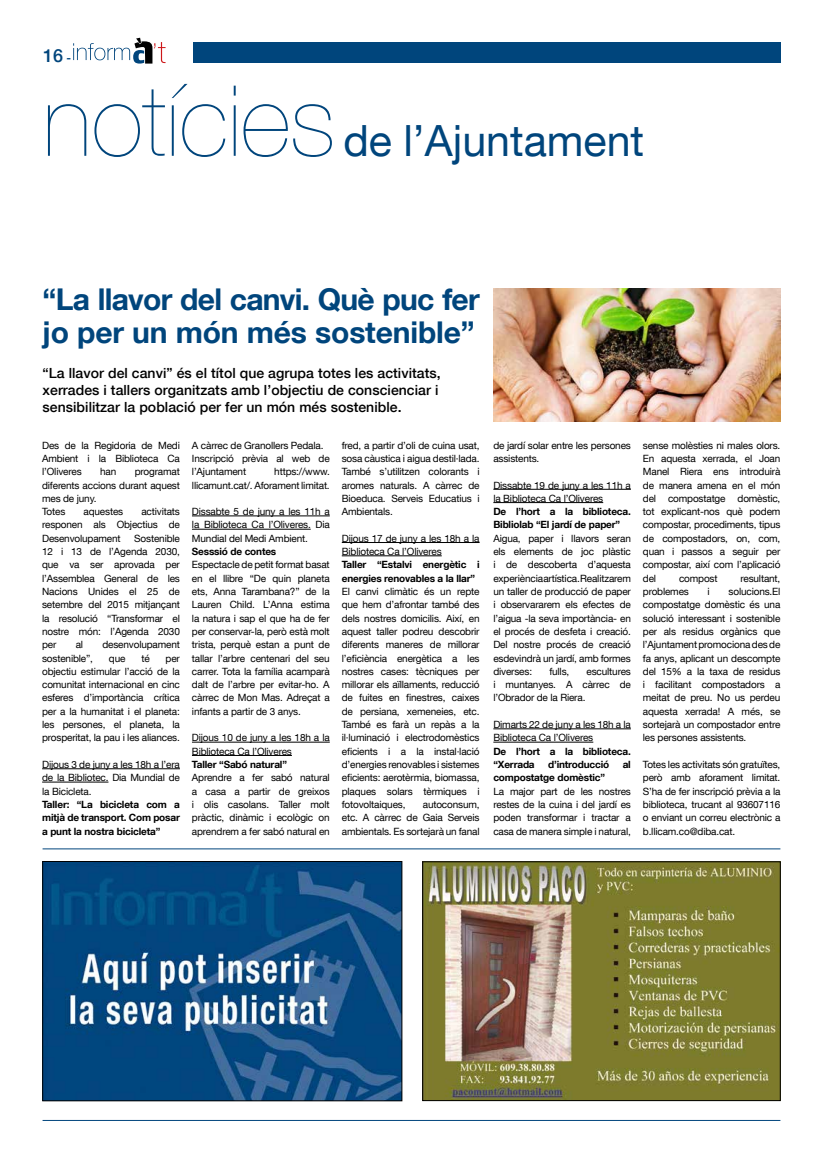
<style>
.page{position:relative;width:823px;height:1163px;background:#fff}
.page>*{position:absolute;margin:0;border:0;box-sizing:border-box;transform-origin:0 0}
.t1{font:200 98.2px "Helvetica Neue LT Com";color:#00457c}
.t2{font:43px "Helvetica Neue LT Com";color:#00457c}
.t3{font:700 30px/33px "Helvetica Neue LT Com";letter-spacing:-.025em;color:#00457c}
.t4{font:500 18px "Helvetica Neue";color:#00457c}
.t5{font:500 14px/16.8px "Helvetica Neue LT Com";letter-spacing:.005em;color:#000}
.t6{font:10px/13.3px "Helvetica Neue LT Com";letter-spacing:-.015em;color:#000;text-align:justify}
.t7{font:700 10px/13.3px "Helvetica Neue LT Com";letter-spacing:-.015em;color:#000}
.s1{font-size:12px}
</style>
<div class="page">
<div style="left:193px;top:43px;width:587px;height:20px;background:#00457c"></div>
<hr style="left:43px;top:1119px;width:737px;height:1px;background:#00457c">
<svg style="left:73px;top:38px;width:92px;height:26px"></svg>
<hr style="left:42px;top:768px;width:138px;height:1px;background:#000">
<hr style="left:42px;top:781px;width:66px;height:1px;background:#000">
<hr style="left:192px;top:515px;width:137px;height:1px;background:#000">
<hr style="left:192px;top:529px;width:118px;height:1px;background:#000">
<hr style="left:192px;top:741px;width:137px;height:1px;background:#000">
<hr style="left:192px;top:755px;width:100px;height:1px;background:#000">
<hr style="left:341px;top:542px;width:138px;height:1px;background:#000">
<hr style="left:341px;top:555px;width:100px;height:1px;background:#000">
<img style="left:493px;top:289px;width:286px;height:132px">
<hr style="left:493px;top:489px;width:137px;height:1px;background:#000">
<hr style="left:493px;top:502px;width:110px;height:1px;background:#000">
<hr style="left:493px;top:728px;width:137px;height:1px;background:#000">
<hr style="left:493px;top:741px;width:100px;height:1px;background:#000">
<hr style="left:43px;top:848px;width:737px;height:1px;background:#00457c">
<img style="left:424px;top:863px;width:354px;height:235px">
<div style="left:422px;top:861px;width:358px;height:239px;border:1px solid #000"></div>
<img style="left:45px;top:863px;width:355px;height:235px">
<div style="left:43px;top:861px;width:359px;height:239px;border:1px solid #000"></div>
<h3 class="t4" style="left:43px;top:41px;width:30px">16 <span class="s1">-</span></h3>
<h1 class="t1" style="left:43px;top:64px;width:294px">notícies</h1>
<h2 class="t2" style="left:343px;top:114px;width:302px">de l’Ajuntament</h2>
<h3 class="t3" style="left:43px;top:282px;width:438px">“La llavor del canvi. Què puc fer jo per un món més sostenible”</h3>
<h3 class="t5" style="left:43px;top:365px;width:399px">“La llavor del canvi” és el títol que agrupa totes les activitats, xerrades i tallers organitzats amb l’objectiu de conscienciar i sensibilitzar la població per fer un món més sostenible.</h3>
<p class="t6" style="left:42px;top:438px;width:139px">Des de la Regidoria de Medi Ambient i la Biblioteca Ca l’Oliveres</p>
<p class="t6" style="left:192px;top:438px;width:139px;text-align:left">A càrrec de Granollers Pedala.<br>Inscripció prèvia al web de l’Ajuntament</p>
<p class="t6" style="left:341px;top:438px;width:139px">fred, a partir d’oli de cuina usat, sosa càustica i aigua destil·lada.<br>També s’utilitzen colorants i aromes naturals. A càrrec de Bioeduca. Serveis Educatius i Ambientals.</p>
<p class="t6" style="left:341px;top:531px;width:139px">Dijous 17 de juny a les 18h a la<br>Biblioteca Ca l’Oliveres</p>
<p class="t7" style="left:341px;top:557px;width:139px">Taller “Estalvi energètic i energies renovables a la llar”</p>
<p class="t6" style="left:341px;top:584px;width:139px">El canvi climàtic és un repte que hem d’afrontar també des dels nostres domicilis. Així, en aquest taller podreu descobrir diferents maneres de millorar l’eficiència energètica a les nostres cases: tècniques per millorar els aïllaments, reducció de fuites en finestres, caixes de persiana, xemeneies, etc.<br>També es farà un repàs a la il·luminació i electrodomèstics eficients i a la instal·lació d’energies renovables i sistemes eficients: aerotèrmia, biomassa, plaques solars tèrmiques i fotovoltaiques,</p>
<p class="t6" style="left:192px;top:464px;width:139px;text-align:right">https://www.<br>llicamunt.cat/. Aforament limitat.</p>
<p class="t6" style="left:192px;top:504px;width:139px">Dissabte 5 de juny a les 11h a la Biblioteca Ca l’Oliveres. Dia Mundial del Medi Ambient.</p>
<p class="t7" style="left:192px;top:544px;width:86px">Sesssió de contes</p>
<p class="t6" style="left:192px;top:558px;width:139px">Espectacle de petit format basat en el llibre “De quin planeta ets, Anna Tarambana?” de la Lauren Child. L’Anna estima la natura i sap el que ha de fer per conservar-la, però està molt trista, perquè estan a punt de tallar l’arbre centenari del seu carrer. Tota la família acamparà dalt de l’arbre per evitar-ho. A càrrec de Mon Mas. Adreçat a infants a partir de 3 anys.</p>
<p class="t6" style="left:192px;top:730px;width:139px">Dijous 10 de juny a les 18h a la<br>Biblioteca Ca l’Oliveres</p>
<p class="t7" style="left:192px;top:757px;width:96px">Taller “Sabó natural”</p>
<p class="t6" style="left:192px;top:770px;width:139px">Aprendre a fer sabó natural a casa a partir de greixos i olis casolans. Taller molt pràctic, dinàmic i ecològic on aprendrem a fer sabó natural en</p>
<p class="t6" style="left:100px;top:464px;width:18px">han</p>
<p class="t6" style="left:42px;top:464px;width:139px;text-align:left;text-indent:93px">programat diferents accions durant aquest mes de juny.<br>Totes</p>
<p class="t6" style="left:42px;top:504px;width:139px;text-indent:99px">activitats responen als Objectius de Desenvolupament</p>
<p class="t6" style="left:83px;top:504px;width:41px">aquestes</p>
<p class="t6" style="left:42px;top:531px;width:139px;text-indent:92px">Sostenible 12 i 13 de l’Agenda 2030, que va ser aprovada per l’Assemblea General de les Nacions Unides el 25 de setembre del 2015 mitjançant la resolució “Transformar el nostre món: l’Agenda 2030 per</p>
<p class="t6" style="left:76px;top:637px;width:9px">al</p>
<p class="t6" style="left:102px;top:637px;width:79px">desenvolupament</p>
<p class="t6" style="left:42px;top:651px;width:52px">sostenible”,</p>
<p class="t6" style="left:109px;top:651px;width:18px">que</p>
<p class="t6" style="left:141px;top:651px;width:10px">té</p>
<p class="t6" style="left:42px;top:651px;width:139px;text-indent:123px">per objectiu estimular l’acció de la comunitat internacional en cinc esferes d’importància crítica per a la humanitat i el planeta: les persones, el planeta, la prosperitat, la pau i les aliances.</p>
<p class="t6" style="left:42px;top:757px;width:139px">Dijous 3 de juny a les 18h a l’era de la Bibliotec. Dia Mundial de la Bicicleta.</p>
<p class="t7" style="left:42px;top:797px;width:139px;text-align:justify">Taller: “La bicicleta com a mitjà de transport. Com posar a punt la nostra bicicleta”</p>
<p class="t6" style="left:341px;top:797px;width:139px;text-indent:81px">autoconsum, etc. A càrrec de Gaia Serveis ambientals. Es sortejarà un fanal</p>
<p class="t6" style="left:493px;top:438px;width:139px">de jardí solar entre les persones assistents.</p>
<p class="t6" style="left:493px;top:478px;width:139px">Dissabte 19 de juny a les 11h a la Biblioteca Ca l’Oliveres</p>
<p class="t7" style="left:493px;top:504px;width:139px">De l’hort a la biblioteca.<br>Bibliolab “El jardí de paper”</p>
<p class="t6" style="left:493px;top:531px;width:139px">Aigua, paper i llavors seran els elements de joc plàstic i de descoberta d’aquesta experiència artística. Realitzarem un taller de producció de paper i observararem els efectes de l’aigua -la seva importància- en el procés de desfeta i creació.<br>Del nostre procés de creació esdevindrà un jardí, amb formes diverses:</p>
<p class="t6" style="left:549px;top:664px;width:21px">fulls,</p>
<p class="t6" style="left:493px;top:664px;width:139px;text-indent:93px">escultures i muntanyes. A càrrec de l’Obrador de la Riera.</p>
<p class="t6" style="left:493px;top:717px;width:139px">Dimarts 22 de juny a les 18h a la<br>Biblioteca Ca l’Oliveres</p>
<p class="t7" style="left:493px;top:744px;width:139px">De l’hort a la biblioteca. “Xerrada</p>
<p class="t7" style="left:548px;top:757px;width:63px">d’introducció</p>
<p class="t7" style="left:622px;top:757px;width:10px">al</p>
<p class="t7" style="left:493px;top:770px;width:113px">compostatge domèstic”</p>
<p class="t6" style="left:493px;top:784px;width:139px">La major part de les nostres restes de la cuina i del jardí es poden transformar i tractar a casa de manera simple i natural,</p>
<p class="t6" style="left:642px;top:438px;width:139px">sense molèsties ni males olors.<br>En aquesta xerrada, el Joan Manel Riera ens introduirà de manera amena en el món del compostatge domèstic, tot explicant-nos què podem compostar, procediments, tipus de compostadors, on, com, quan i passos a seguir per compostar, així com l’aplicació del</p>
<p class="t6" style="left:678px;top:571px;width:40px">compost</p>
<p class="t6" style="left:740px;top:571px;width:41px">resultant,</p>
<p class="t6" style="left:642px;top:584px;width:47px">problemes</p>
<p class="t6" style="left:707px;top:584px;width:4px">i</p>
<p class="t6" style="left:642px;top:584px;width:139px;text-indent:86px">solucions.El compostatge domèstic és una solució interessant i sostenible per als residus orgànics que l’Ajuntament promociona des de fa anys, aplicant un descompte del 15% a la taxa de residus i facilitant compostadors a meitat de preu. No us perdeu aquesta xerrada! A més, se sortejarà un compostador entre les persones assistents.</p>
<p class="t6" style="left:642px;top:757px;width:139px">Totes les activitats són gratuïtes, però amb aforament limitat.<br>S’ha de fer inscripció prèvia a la biblioteca, trucant al 93607116 o enviant un correu electrònic a b.llicam.co@diba.cat.</p>
</div>
